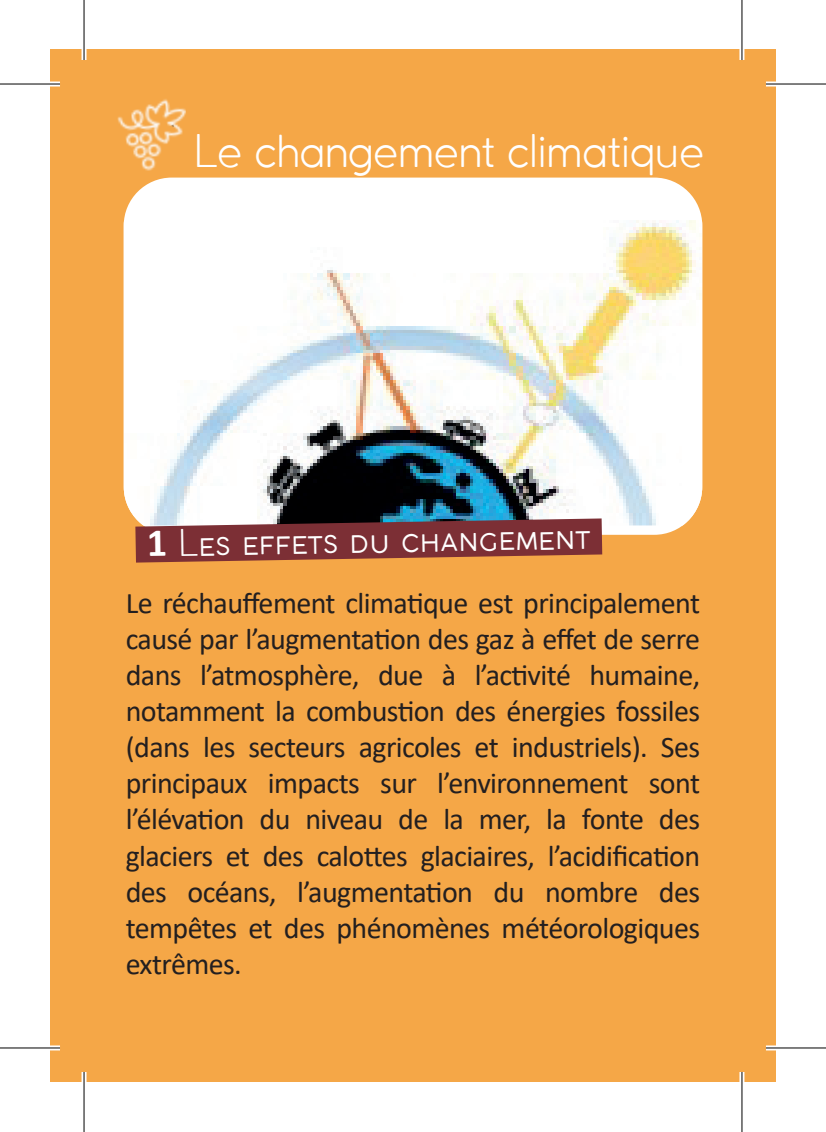
<style>
.page{position:relative;width:826px;height:1132px;background:#fff}
.page>*{position:absolute;margin:0;border:0;box-sizing:border-box;transform-origin:0 0}
.t1{font:300 44px "COCOMAT";letter-spacing:-.02em;color:#fff}
.t2{font:300 36px "COCOMAT";color:#fff}
.t3{font:30px/36px "Calibri";letter-spacing:-.02em;color:#231f20;text-align:justify}
.s1{font-family:"Calibri";font-weight:700;font-size:40px}
</style>
<div class="page">
<div style="left:50px;top:50px;width:726px;height:1032px;background:#f5a747"></div>
<img style="left:117px;top:99px;width:69px;height:72px">
<div style="left:124px;top:178px;width:578px;height:357px;background:#fff;border-radius:48px"></div>
<img style="left:124px;top:220px;width:578px;height:305px">
<svg style="left:124px;top:500px;width:514px;height:63px"></svg>
<div style="left:0;top:82px;width:60px;height:5px;background:#fff"></div>
<div style="left:766px;top:82px;width:60px;height:5px;background:#fff"></div>
<svg style="left:0;top:1045px;width:60px;height:5px"></svg>
<svg style="left:766px;top:1045px;width:60px;height:5px"></svg>
<div style="left:82px;top:0;width:5px;height:60px;background:#fff"></div>
<div style="left:82px;top:1072px;width:5px;height:60px;background:#fff"></div>
<svg style="left:739px;top:0;width:5px;height:60px"></svg>
<svg style="left:739px;top:1072px;width:5px;height:60px"></svg>
<hr style="left:0;top:83px;width:60px;height:2px;background:#000">
<hr style="left:766px;top:83px;width:60px;height:2px;background:#000">
<hr style="left:0;top:1047px;width:60px;height:1px;background:#000">
<hr style="left:766px;top:1047px;width:60px;height:1px;background:#000">
<hr style="left:83px;top:0;width:2px;height:60px;background:#000">
<hr style="left:83px;top:1072px;width:2px;height:60px;background:#000">
<hr style="left:741px;top:0;width:1px;height:60px;background:#000">
<hr style="left:741px;top:1072px;width:1px;height:60px;background:#000">
<h1 class="t1" style="left:194px;top:134px;width:512px">Le changement climatique</h1>
<p class="t2" style="left:147px;top:523px;width:441px;rotate:-1deg"><span class="s1">1</span> Les ef f ets du changement</p>
<p class="t3" style="left:126px;top:585px;width:576px">Le réchauffement climatique est principalement causé par l’augmentation des gaz à effet de serre dans l’atmosphère, due à l’activité humaine, notamment la combustion des énergies fossiles (dans les secteurs agricoles et industriels). Ses principaux impacts sur l’environnement sont l’élévation du niveau de la mer, la fonte des glaciers et des calottes glaciaires, l’acidification des océans, l’augmentation du nombre des tempêtes et des phénomènes météorologiques extrêmes.</p>
</div>
